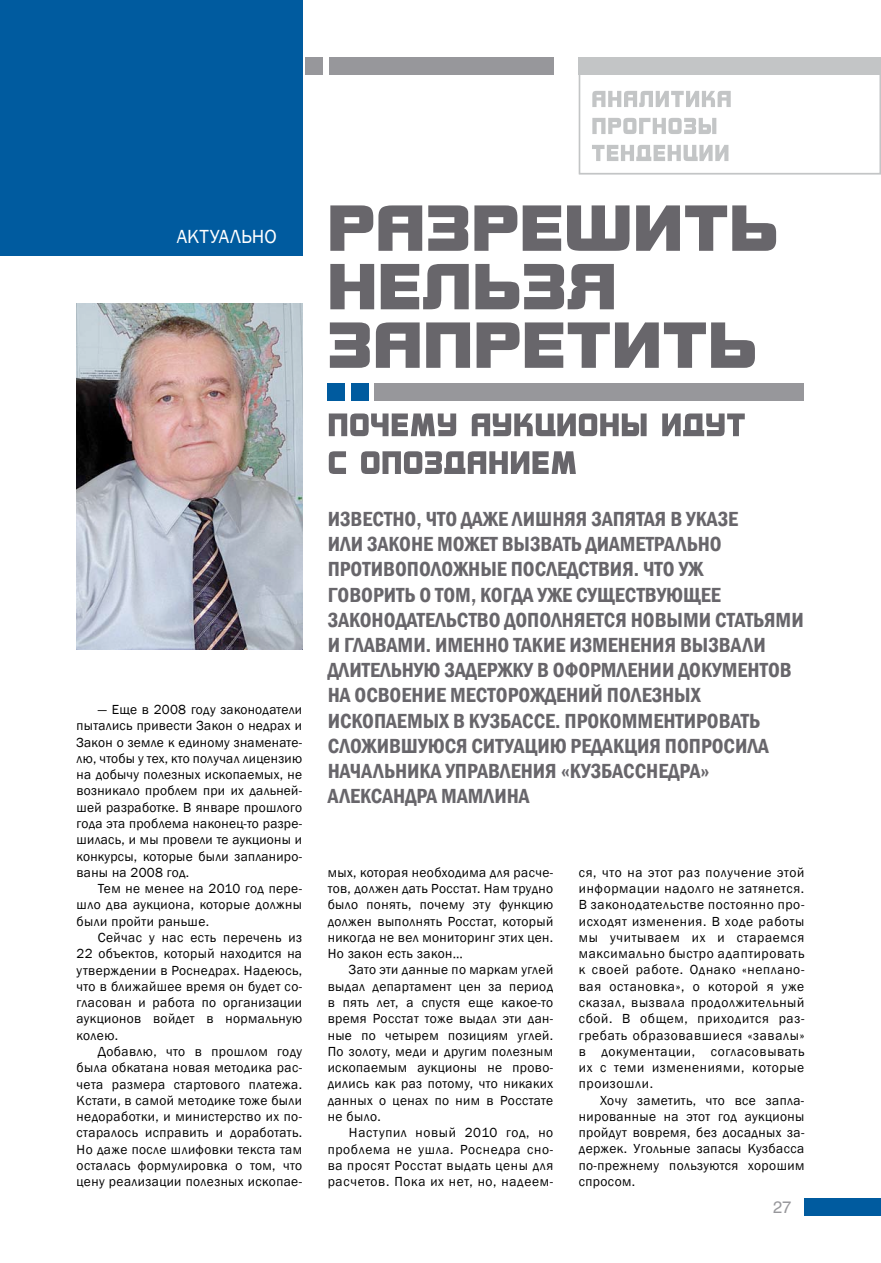
<style>
.page{position:relative;width:881px;height:1263px;background:#fff}
.page>*{position:absolute;margin:0;border:0;box-sizing:border-box;transform-origin:0 0}
.t1{font:600 condensed 21px/25.2px "Franklin Gothic";color:#68666b}
.t2{font:19.5px "Franklin Gothic";color:#fff}
.t3{font:16.5px "Helios";color:#97979b}
.t4{font:13.5px/16.4px "Franklin Gothic";letter-spacing:.03em;color:#000;text-align:justify}
</style>
<div class="page">
<div style="left:578px;top:57px;width:302px;height:117px;border:2px solid #c3c5c6"></div>
<div style="left:329px;top:58px;width:224px;height:17px;background:#97979b"></div>
<div style="left:578px;top:58px;width:302px;height:17px;background:#c3c5c6"></div>
<svg style="left:592px;top:145px;width:136px;height:16px"></svg>
<svg style="left:592px;top:118px;width:124px;height:16px"></svg>
<svg style="left:592px;top:91px;width:138px;height:16px"></svg>
<div style="left:804px;top:1198px;width:76px;height:17px;background:#005b9f"></div>
<div style="left:305px;top:58px;width:17px;height:17px;background:#97979b"></div>
<div style="left:0;top:0;width:302px;height:256px;background:#005b9f"></div>
<svg style="left:330px;top:322px;width:424px;height:46px"></svg>
<svg style="left:330px;top:264px;width:283px;height:45px"></svg>
<svg style="left:330px;top:205px;width:445px;height:46px"></svg>
<div style="left:374px;top:383px;width:430px;height:17px;background:#97979b"></div>
<div style="left:351px;top:383px;width:17px;height:17px;background:#005b9f"></div>
<div style="left:327px;top:383px;width:17px;height:17px;background:#005b9f"></div>
<img style="left:77px;top:304px;width:225px;height:346px">
<svg style="left:328px;top:451px;width:247px;height:23px"></svg>
<svg style="left:329px;top:413px;width:415px;height:23px"></svg>
<h2 class="t2" style="left:177px;top:224px;width:12px">актуал</h2>
<h2 class="t2" style="left:241px;top:224px;width:23px">ьно</h2>
<p class="t4" style="left:77px;top:702px;width:227px;text-indent:21px">— Еще в 2008 году законодатели пытались привести Закон о недрах и Закон о земле к единому знаменате&shy;лю, чтобы у тех, кто получал лицензию на добычу полезных ископаемых, не возникало проблем при их дальней&shy;шей разработке. В январе прошлого года эта проблема наконец-то разре&shy;шилась, и мы провели те аукционы и конкурсы, которые были запланиро&shy;ваны на 2008 год.</p>
<p class="t4" style="left:77px;top:881px;width:227px;text-indent:21px">Тем не менее на 2010 год пере&shy;шло два аукциона, которые должны были пройти раньше.</p>
<p class="t4" style="left:77px;top:929px;width:227px;text-indent:21px">Сейчас у нас есть перечень из 22 объектов, который находится на утверждении в Роснедрах. Надеюсь, что в ближайшее время он будет со&shy;гласован и работа по организации аукционов войдет в нормальную колею.</p>
<p class="t4" style="left:77px;top:1043px;width:227px;text-indent:21px">Добавлю, что в прошлом году была обкатана новая методика рас&shy;чета размера стартового платежа.<br>Кстати, в самой методике тоже были недоработки, и министерство их по&shy;старалось исправить и доработать.<br>Но даже после шлифовки текста там осталась формулировка о том, что цену реализации полезных ископае-</p>
<p class="t1" style="left:327px;top:506px;width:477px">Известно, что даже лишняя запятая в указе<br>или законе может вызвать диаметрально противоположные последствия. Что уж<br>говорить о том, когда уже существующее законодательство дополняется новыми статьями и главами. И менно такие изменения вызвали длительную задержку в оформлении документов на освоение месторождений полезных ископаемых в Кузбассе. П рокомментировать сложившуюся ситуацию редакция попросила начальника управления «КузбасСнедра» Александра Мамлина</p>
<p class="t4" style="left:327px;top:864px;width:227px">мых, которая необходима для расче&shy;тов, должен дать Росстат. Нам трудно было понять, почему эту функцию должен выполнять Росстат, который никогда не вел мониторинг этих цен.<br>Но закон есть закон…</p>
<p class="t4" style="left:327px;top:962px;width:227px;text-indent:21px">Зато эти данные по маркам углей выдал департамент цен за период в пять лет, а спустя еще какое-то время Росстат тоже выдал эти дан&shy;ные по четырем позициям углей.<br>По золоту, меди и другим полезным ископаемым аукционы не прово&shy;дились как раз потому, что никаких данных о ценах по ним в Росстате не было.</p>
<p class="t4" style="left:327px;top:1125px;width:227px;text-indent:21px">Наступил новый 2010 год, но проблема не ушла. Роснедра сно&shy;ва просят Росстат выдать цены для расчетов. Пока их нет, но, надеем-</p>
<p class="t4" style="left:578px;top:864px;width:227px">ся, что на этот раз получение этой информации надолго не затянется.<br>В законодательстве постоянно про&shy;исходят изменения. В ходе работы мы учитываем их и стараемся максимально быстро адаптировать к своей работе. Однако «неплано&shy;вая остановка», о которой я уже сказал, вызвала продолжительный сбой. В общем, приходится раз&shy;гребать образовавшиеся «завалы» в документации, согласовывать их с теми изменениями, которые произошли.</p>
<p class="t4" style="left:578px;top:1092px;width:227px;text-indent:21px">Хочу заметить, что все запла&shy;нированные на этот год аукционы пройдут вовремя, без досадных за&shy;держек. Угольные запасы Кузбасса по-прежнему пользуются хорошим спросом.</p>
<p class="t3" style="left:772px;top:1197px;width:20px">27</p>
</div>
